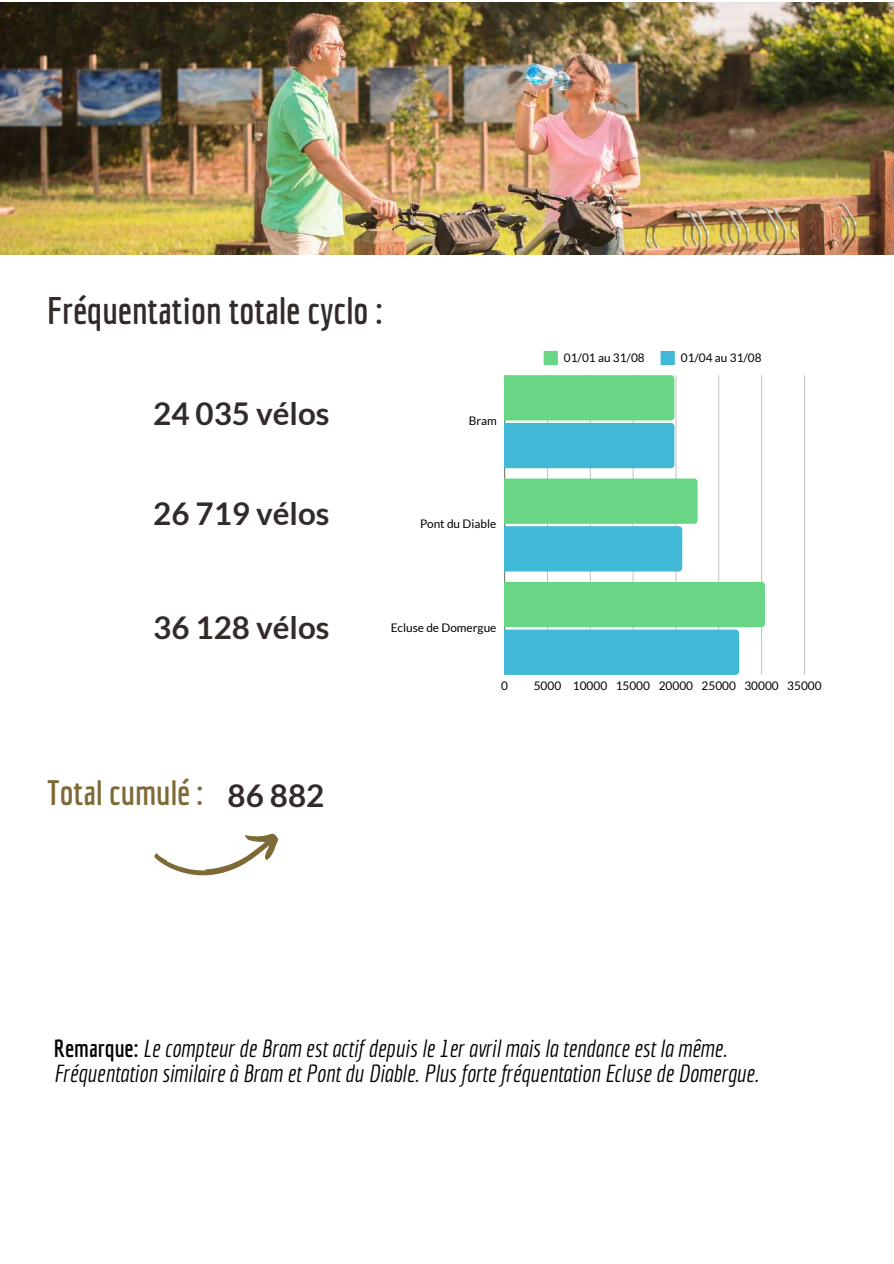
<style>
.page{position:relative;width:894px;height:1264px;background:#fff}
.page>*{position:absolute;margin:0;border:0;box-sizing:border-box;transform-origin:0 0}
.t1{font:700 37.5px "Economica";color:#322b29}
.t2{font:700 34.5px "Economica";color:#7d6a36}
.t3{font:700 31.35px "Lato";color:#322b29}
.t4{font:italic 24px/24.8px "Economica";color:#000}
.t5{font:11.85px "Lato";color:#000}
.s1{font-weight:700;font-style:normal}
</style>
<div class="page">
<img style="left:0;top:2px;width:893px;height:252px">
<svg style="left:543px;top:351px;width:14px;height:14px"></svg>
<svg style="left:660px;top:351px;width:14px;height:14px"></svg>
<hr style="left:504px;top:375px;width:1px;height:300px;background:#000;opacity:.6">
<hr style="left:547px;top:375px;width:1px;height:300px;background:#000;opacity:.25">
<hr style="left:590px;top:375px;width:1px;height:300px;background:#000;opacity:.25">
<hr style="left:632px;top:375px;width:1px;height:300px;background:#000;opacity:.25">
<hr style="left:675px;top:375px;width:1px;height:300px;background:#ddd">
<hr style="left:718px;top:375px;width:1px;height:300px;background:#d2d2d2">
<hr style="left:761px;top:375px;width:1px;height:300px;background:#c7c7c7">
<hr style="left:804px;top:375px;width:1px;height:300px;background:#c3c3c3">
<svg style="left:504px;top:375px;width:170px;height:93px;background:#59c8af"></svg>
<svg style="left:504px;top:478px;width:193px;height:93px;background:#61cbb0"></svg>
<svg style="left:504px;top:582px;width:260px;height:93px;background:#62cbb1"></svg>
<svg style="left:154px;top:833px;width:125px;height:43px"></svg>
<h1 class="t1" style="left:47px;top:288px;width:337px">Fréquentation totale cyclo :</h1>
<h3 class="t3" style="left:153px;top:394px;width:178px">24 035 vélos</h3>
<h3 class="t3" style="left:153px;top:494px;width:178px">26 719 vélos</h3>
<p class="t5" style="left:469px;top:413px;width:29px">Bram</p>
<p class="t5" style="left:420px;top:516px;width:78px">Pont du Diable</p>
<p class="t5" style="left:563px;top:350px;width:82px">01/01 au 31/08</p>
<p class="t5" style="left:680px;top:350px;width:82px">01/04 au 31/08</p>
<h3 class="t3" style="left:153px;top:608px;width:178px">36 128 vélos</h3>
<p class="t5" style="left:390px;top:620px;width:107px">Ecluse de Domergue</p>
<p class="t5" style="left:501px;top:678px;width:8px">0</p>
<p class="t5" style="left:533px;top:678px;width:289px">5000 10000 15000 20000 25000 30000 35000</p>
<h2 class="t2" style="left:47px;top:772px;width:157px">Total cumulé :</h2>
<h3 class="t3" style="left:227px;top:776px;width:98px">86 882</h3>
<p class="t4" style="left:54px;top:1035px;width:706px"><span class="s1">Remarque:</span> Le compteur de Bram est actif depuis le 1er avril mais la tendance est la même.<br>Fréquentation similaire à Bram et Pont du Diable. Plus forte fréquentation Ecluse de Domergue.</p>
</div>
